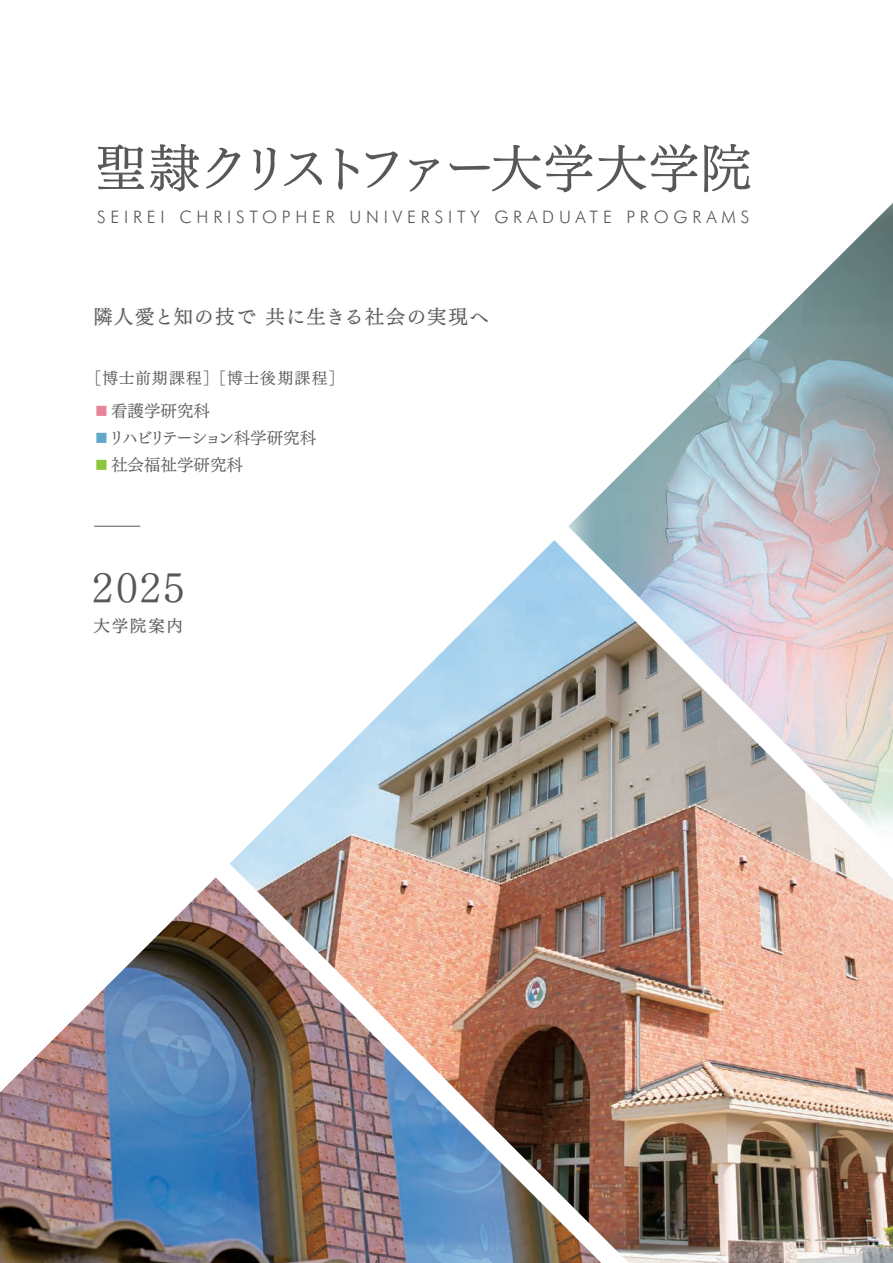
<style>
.page{position:relative;width:893px;height:1263px;background:#fff}
.page>*{position:absolute;margin:0;border:0;box-sizing:border-box;transform-origin:0 0}
.t1{font:51.75px "Tsuku Min Pro RB";letter-spacing:-.085em;color:#57585a}
.t2{font:42px "Tsuku Min Pr 5 L";color:#57585a}
.t3{font:19.5px "Tsuku Min Pro RB";letter-spacing:.05em;color:#57585a}
.t4{font:300 17.25px "Futura BT";letter-spacing:.28em;color:#57585a}
.t5{font:16.5px "Tsuku Min Pro RB";color:#5c5c5f}
.t6{font:16.5px "Tsuku Min Pro RB";letter-spacing:-.11em;color:#5c5c5f}
.t7{font:16.5px "Tsuku Min Pro RB";letter-spacing:.105em;color:#57585a}
.t8{font:15.75px "Tsuku Min Pro RB";letter-spacing:.07em;color:#57585a}
.s1{font-family:"P Aoto Gothic Std N";font-size:13.5px;color:#e9839a}
.s2{font-family:"P Aoto Gothic Std N";font-size:13.5px;color:#62a8cb}
.s3{font-family:"P Aoto Gothic Std N";font-size:13.5px;color:#8bc63e}
</style>
<div class="page">
<img style="left:568px;top:203px;width:325px;height:337px">
<img style="left:230px;top:540px;width:663px;height:723px">
<img style="left:0;top:877px;width:601px;height:386px">
<hr style="left:94px;top:526px;width:46px;height:1px;background:#57585a">
<h1 class="t1" style="left:95px;top:121px;width:658px">聖隷クリストファー大学大学院</h1>
<p class="t4" style="left:97px;top:206px;width:654px">SEIREI CHRISTOPHER UNIVERSITY GRADUATE PROGRAMS</p>
<p class="t3" style="left:93px;top:299px;width:397px">隣人愛と知の技で 共に生きる社会の実現へ</p>
<p class="t8" style="left:86px;top:364px;width:260px">［博士前期課程］［博士後期課程］</p>
<p class="t5" style="left:95px;top:396px;width:117px"><span class="s1">■</span> 看護学研究科</p>
<p class="t6" style="left:95px;top:423px;width:223px"><span class="s2">■</span>リハビリテーション科学研究科</p>
<p class="t5" style="left:95px;top:450px;width:150px"><span class="s3">■</span> 社会福祉学研究科</p>
<h2 class="t2" style="left:92px;top:551px;width:95px">2025</h2>
<p class="t7" style="left:93px;top:611px;width:91px">大学院案内</p>
</div>
